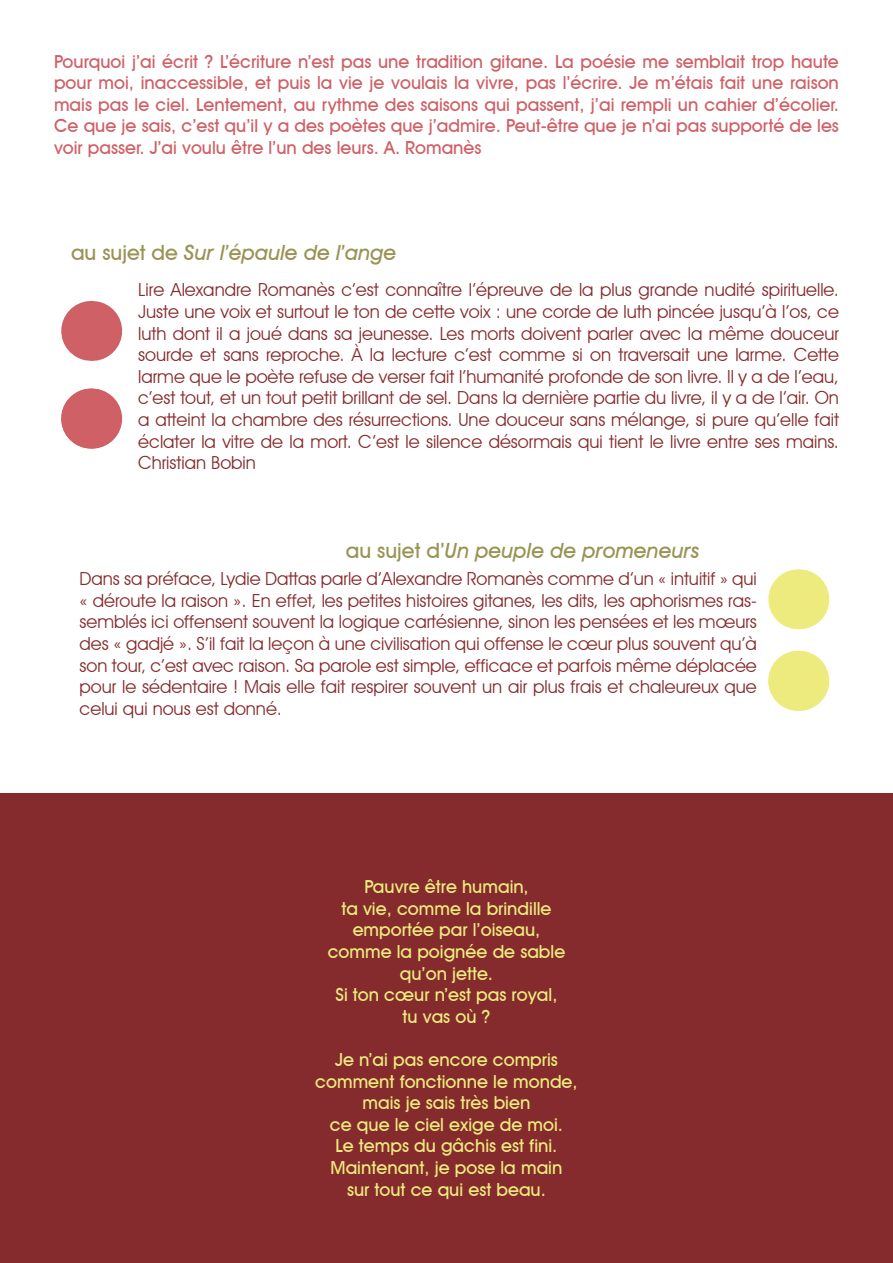
<style>
.page{position:relative;width:893px;height:1263px;background:#fff}
.page>*{position:absolute;margin:0;border:0;box-sizing:border-box;transform-origin:0 0}
.t1{font:italic 500 21px "Avant Garde IT Cby BT";color:#999355}
.t2{font:18px/21.6px "Avant Garde IT Cby BT";color:#862b2d;text-align:justify}
.t3{font:500 18px/21.6px "Avant Garde IT Cby BT";color:#cf6066;text-align:justify}
.t4{font:500 18px "Avant Garde IT Cby BT";color:#edeb7e}
.s1{font-style:normal}
</style>
<div class="page">
<div style="left:0;top:793px;width:893px;height:470px;background:#862b2d"></div>
<svg style="left:61px;top:388px;width:60px;height:31px"></svg>
<hr style="left:91px;top:301px;width:1px;height:60px;background:#cf6066">
<hr style="left:91px;top:389px;width:1px;height:60px;background:#cf6066">
<svg style="left:768px;top:650px;width:60px;height:31px"></svg>
<hr style="left:798px;top:569px;width:1px;height:60px;background:#edeb7e">
<hr style="left:798px;top:651px;width:1px;height:60px;background:#edeb7e">
<p class="t3" style="left:54px;top:50px;width:786px">Pourquoi j’ai écrit ? L’écriture n’est pas une tradition gitane. La poésie me semblait trop haute pour moi, inaccessible, et puis la vie je voulais la vivre, pas l’écrire. Je m’étais fait une raison mais pas le ciel. Lentement, au rythme des saisons qui passent, j’ai rempli un cahier d’écolier.<br>Ce que je sais, c’est qu’il y a des poètes que j’admire. Peut-être que je n’ai pas supporté de les voir passer. J’ai voulu être l’un des leurs. A. Romanès</p>
<p class="t1" style="left:71px;top:240px;width:327px"><span class="s1">au sujet de</span> Sur l’épaule de l’ange</p>
<p class="t2" style="left:138px;top:279px;width:702px">Lire Alexandre Romanès c’est connaître l’épreuve de la plus grande nudité spirituelle.<br>Juste une voix et surtout le ton de cette voix : une corde de luth pincée jusqu’à l’os, ce luth dont il a joué dans sa jeunesse. Les morts doivent parler avec la même douceur sourde et sans reproche. À la lecture c’est comme si on traversait une larme. Cette larme que le poète refuse de verser fait l’humanité profonde de son livre. Il y a de l’eau, c’est tout, et un tout petit brillant de sel. Dans la dernière partie du livre, il y a de l’air. On a atteint la chambre des résurrections. Une douceur sans mélange, si pure qu’elle fait éclater la vitre de la mort. C’est le silence désormais qui tient le livre entre ses mains.<br>Christian Bobin</p>
<p class="t1" style="left:346px;top:537px;width:355px"><span class="s1">au sujet d’</span>Un peuple de promeneurs</p>
<p class="t2" style="left:80px;top:568px;width:679px">Dans sa préface, Lydie Dattas parle d’Alexandre Romanès comme d’un « intuitif » qui « déroute la raison ». En effet, les petites histoires gitanes, les dits, les aphorismes ras&shy;semblés ici offensent souvent la logique cartésienne, sinon les pensées et les mœurs des « gadjé ». S’il fait la leçon à une civilisation qui offense le cœur plus souvent qu’à son tour, c’est avec raison. Sa parole est simple, efficace et parfois même déplacée pour le sédentaire ! Mais elle fait respirer souvent un air plus frais et chaleureux que celui qui nous est donné.</p>
<p class="t4" style="left:364px;top:876px;width:166px">Pauvre être humain,</p>
<p class="t4" style="left:341px;top:897px;width:212px">ta vie, comme la brindille</p>
<p class="t4" style="left:353px;top:919px;width:189px">emportée par l’oiseau,</p>
<p class="t4" style="left:328px;top:941px;width:239px">comme la poignée de sable</p>
<p class="t4" style="left:400px;top:962px;width:95px">qu’on jette.</p>
<p class="t4" style="left:335px;top:984px;width:224px">Si ton cœur n’est pas royal,</p>
<p class="t4" style="left:403px;top:1005px;width:89px">tu vas où ?</p>
<p class="t4" style="left:335px;top:1049px;width:224px">Je n’ai pas encore compris</p>
<p class="t4" style="left:315px;top:1070px;width:264px">comment fonctionne le monde,</p>
<p class="t4" style="left:363px;top:1092px;width:169px">mais je sais très bien</p>
<p class="t4" style="left:330px;top:1113px;width:235px">ce que le ciel exige de moi.</p>
<p class="t4" style="left:336px;top:1135px;width:223px">Le temps du gâchis est fini.</p>
<p class="t4" style="left:331px;top:1157px;width:233px">Maintenant, je pose la main</p>
<p class="t4" style="left:347px;top:1178px;width:200px">sur tout ce qui est beau.</p>
</div>
